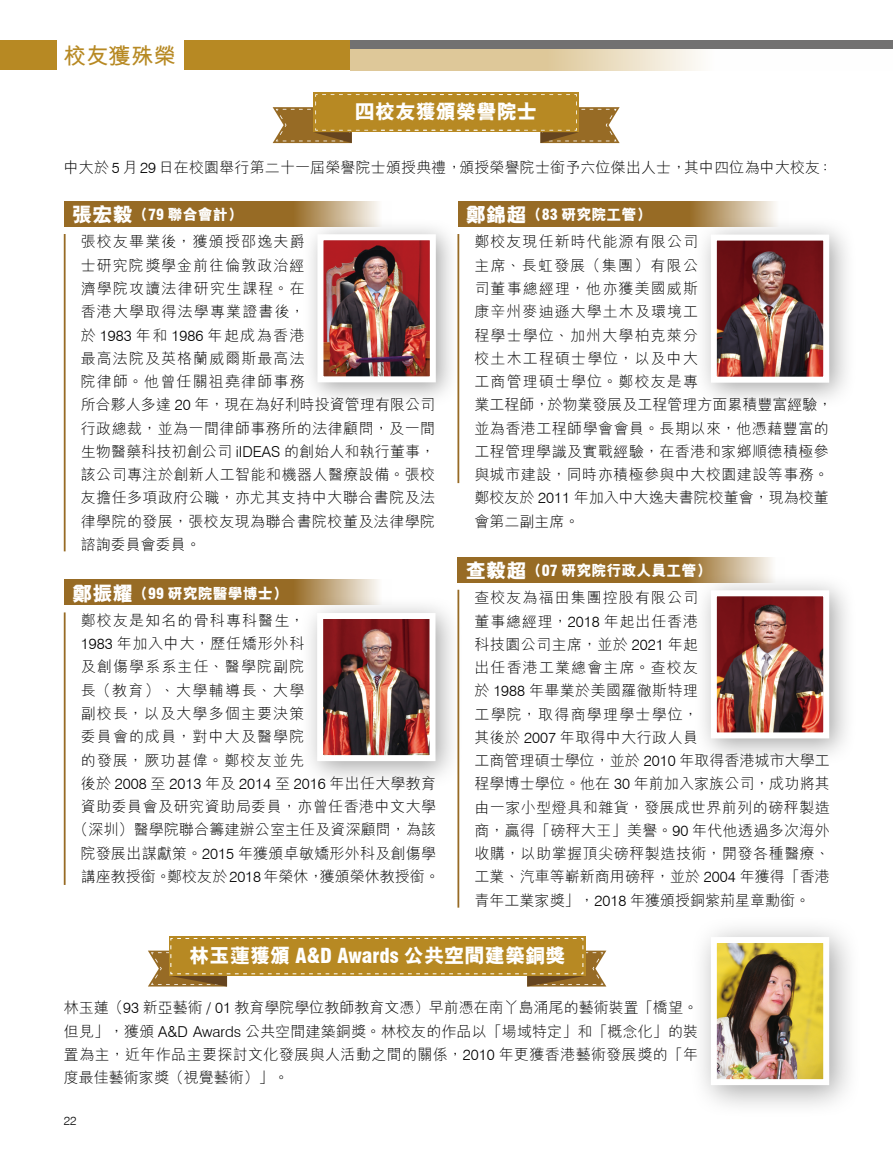
<style>
.page{position:relative;width:893px;height:1170px;background:#fff}
.page>*{position:absolute;margin:0;border:0;box-sizing:border-box;transform-origin:0 0}
.t1{font:700 22.5px "M Hei HK";color:#b78923}
.t2{font:800 20.25px "M Hei HK";color:#fff}
.t3{font:300 15px/23.2px "M Hei HK";letter-spacing:.03em;color:#000}
.t4{font:300 15px/27.3px "M Hei HK";letter-spacing:.07em;color:#000}
.t5{font:300 15px/27.3px "M Hei HK";letter-spacing:.075em;color:#000}
.t6{font:300 15px "M Hei HK";letter-spacing:.01em;color:#000}
.t7{font:300 15px "Swiss 721 BT";color:#000}
.t8{font:300 12px "Swiss 721 BT";color:#000}
.s1{font-family:"Swiss 721 BT"}
.s2{font-weight:800;font-size:20.25px;color:#fff}
.s3{font-weight:800;color:#fff}
.s4{font-family:"Swiss 721 BT";font-weight:900;font-stretch:condensed;color:#fff}
.s5{font-family:"M Hei HK"}
.s6{font-family:"Swiss 721 BT";font-weight:900;font-stretch:condensed}
</style>
<div class="page">
<div style="left:184px;top:41px;width:166px;height:29px;background:#b78923"></div>
<svg style="left:350px;top:49px;width:350px;height:21px;background:#e4d2ad"></svg>
<div style="left:350px;top:41px;width:543px;height:8px;background:#727171"></div>
<div style="left:0;top:41px;width:57px;height:29px;background:#b78923"></div>
<div style="left:314px;top:92px;width:265px;height:40px;background:#b78923"></div>
<svg style="left:273px;top:94px;width:347px;height:49px"></svg>
<div style="left:690px;top:915px;width:172px;height:202px;background:#000;opacity:.35"></div>
<img style="left:718px;top:943px;width:104px;height:134px">
<div style="left:711px;top:936px;width:118px;height:148px;border:6px solid #fff"></div>
<div style="left:169px;top:935px;width:416px;height:40px;background:#b78923"></div>
<svg style="left:148px;top:937px;width:458px;height:49px"></svg>
<svg style="left:64px;top:201px;width:315px;height:26px;background:#a07839"></svg>
<hr style="left:64px;top:234px;width:2px;height:317px;background:#976b25">
<div style="left:301px;top:218px;width:160px;height:189px;background:#000;opacity:.35"></div>
<img style="left:324px;top:241px;width:105px;height:134px">
<div style="left:317px;top:234px;width:119px;height:148px;border:6px solid #fff"></div>
<svg style="left:458px;top:201px;width:318px;height:26px;background:#a07838"></svg>
<hr style="left:457px;top:234px;width:2px;height:249px;background:#976b25">
<div style="left:693px;top:217px;width:164px;height:193px;background:#000;opacity:.35"></div>
<img style="left:718px;top:241px;width:104px;height:134px">
<div style="left:711px;top:234px;width:118px;height:148px;border:6px solid #fff"></div>
<svg style="left:64px;top:579px;width:315px;height:26px;background:#a07838"></svg>
<hr style="left:64px;top:612px;width:2px;height:272px;background:#976b25">
<div style="left:299px;top:595px;width:164px;height:193px;background:#000;opacity:.35"></div>
<img style="left:324px;top:620px;width:104px;height:134px">
<div style="left:317px;top:613px;width:118px;height:148px;border:6px solid #fff"></div>
<svg style="left:458px;top:557px;width:314px;height:25px;background:#9f7737"></svg>
<hr style="left:457px;top:589px;width:2px;height:318px;background:#976b25">
<div style="left:693px;top:572px;width:164px;height:194px;background:#000;opacity:.35"></div>
<img style="left:718px;top:597px;width:104px;height:134px">
<div style="left:711px;top:590px;width:118px;height:148px;border:6px solid #fff"></div>
<h1 class="t1" style="left:64px;top:39px;width:114px">校友獲殊榮</h1>
<h2 class="t2" style="left:355px;top:102px;width:184px">四校友獲頒榮譽院士</h2>
<p class="t6" style="left:64px;top:160px;width:771px">中大於 <span class="s1">5</span> 月 <span class="s1">29</span> 日在校園舉行第二十一屆榮譽院士頒授典禮，頒授榮譽院士銜予六位傑出人士，其中四位為中大校友：</p>
<p class="t5" style="left:81px;top:201px;width:225px;text-indent:-9px"><span class="s2">張宏毅</span><span class="s3">（</span><span class="s4">79</span> <span class="s3">聯合會計）<br></span>張校友畢業後，獲頒授邵逸夫爵</p>
<p class="t3" style="left:81px;top:253px;width:356px">士研究院獎學金前往倫敦政治經<br>濟學院攻讀法律研究生課程。在<br>香港大學取得法學專業證書後，<br>於 <span class="s1">1983</span> 年和 <span class="s1">1986</span> 年起成為香港<br>最高法院及英格蘭威爾斯最高法<br>院律師。他曾任關祖堯律師事務<br>所合夥人多達 <span class="s1">20</span> 年，現在為好利時投資管理有限公司行政總裁，並為一間律師事務所的法律顧問，及一間生物醫藥科技初創公司 <span class="s1">iIDEAS</span> 的創始人和執行董事，該公司專注於創新人工智能和機器人醫療設備。張校友擔任多項政府公職，亦尤其支持中大聯合書院及法律學院的發展，張校友現為聯合書院校董及法律學院諮詢委員會委員。</p>
<p class="t5" style="left:81px;top:579px;width:225px;text-indent:-9px"><span class="s2">鄭振耀</span><span class="s3">（</span><span class="s4">99</span> <span class="s3">研究院醫學博士）</span>鄭校友是知名的骨科專科醫生，</p>
<p class="t3" style="left:81px;top:631px;width:225px;text-align:justify"><span class="s1">1983</span> 年加入中大，歷任矯形外科及創傷學系系主任、醫學院副院長（教育）、大學輔導長、大學副校長，以及大學多個主要決策委員會的成員，對中大及醫學院的發展，厥功甚偉。鄭校友並先</p>
<p class="t7" style="left:81px;top:774px;width:357px"><span class="s5">後於</span> 2008 <span class="s5">至</span> 2013 <span class="s5">年及</span> 2014 <span class="s5">至</span> 2016 <span class="s5">年出任大學教育</span></p>
<p class="t3" style="left:73px;top:794px;width:368px;text-align:center">資助委員會及研究資助局委員，亦曾任香港中文大學（深圳）醫學院聯合籌建辦公室主任及資深顧問，為該院發展出謀獻策。<span class="s1">2015</span> 年獲頒卓敏矯形外科及創傷學講座教授銜。鄭校友於<span class="s1">2018</span>年榮休，獲頒榮休教授銜。</p>
<p class="t4" style="left:474px;top:201px;width:225px;text-indent:-9px"><span class="s2">鄭錦超</span><span class="s3">（</span><span class="s4">83</span> <span class="s3">研究院工管）<br></span>鄭校友現任新時代能源有限公司</p>
<p class="t3" style="left:474px;top:253px;width:360px">主席、長虹發展（集團）有限公<br>司董事總經理，他亦獲美國威斯<br>康辛州麥迪遜大學土木及環境工<br>程學士學位、加州大學柏克萊分<br>校土木工程碩士學位，以及中大<br>工商管理碩士學位。鄭校友是專<br>業工程師，於物業發展及工程管理方面累積豐富經驗，並為香港工程師學會會員。長期以來，他憑藉豐富的工程管理學識及實戰經驗，在香港和家鄉順德積極參與城市建設，同時亦積極參與中大校園建設等事務。鄭校友於 <span class="s1">2011</span> 年加入中大逸夫書院校董會，現為校董會第二副主席。</p>
<p class="t4" style="left:466px;top:556px;width:247px;text-align:center"><span class="s2">查毅超</span><span class="s3">（</span><span class="s4">07</span> <span class="s3">研究院行政人員工管）</span>查校友為福田集團控股有限公司</p>
<p class="t3" style="left:474px;top:609px;width:357px">董事總經理，<span class="s1">2018</span> 年起出任香港<br>科技園公司主席，並於 <span class="s1">2021</span> 年起<br>出任香港工業總會主席。查校友<br>於 <span class="s1">1988</span> 年畢業於美國羅徹斯特理<br>工學院，取得商學理學士學位，<br>其後於 <span class="s1">2007</span> 年取得中大行政人員<br>工商管理碩士學位，並於 <span class="s1">2010</span> 年取得香港城市大學工程學博士學位。他在 <span class="s1">30</span> 年前加入家族公司，成功將其由一家小型燈具和雜貨，發展成世界前列的磅秤製造商，贏得「磅秤大王」美譽。<span class="s1">90</span> 年代他透過多次海外收購，以助掌握頂尖磅秤製造技術，開發各種醫療、工業、汽車等嶄新商用磅秤，並於 <span class="s1">2004</span> 年獲得「香港青年工業家獎」，<span class="s1">2018</span> 年獲頒授銅紫荊星章勳銜。</p>
<h2 class="t2" style="left:189px;top:945px;width:378px">林玉蓮獲頒 <span class="s6">A&amp;D Awards</span> 公共空間建築銅獎</h2>
<p class="t3" style="left:64px;top:995px;width:636px;text-align:justify">林玉蓮（<span class="s1">93</span> 新亞藝術 <span class="s1">/ 01</span> 教育學院學位教師教育文憑）早前憑在南丫島涌尾的藝術裝置「橋望。但見」，獲頒 <span class="s1">A&amp;D Awards</span> 公共空間建築銅獎。林校友的作品以「場域特定」和「概念化」的裝置為主，近年作品主要探討文化發展與人活動之間的關係，<span class="s1">2010</span> 年更獲香港藝術發展獎的「年度最佳藝術家獎（視覺藝術）」。</p>
<p class="t8" style="left:64px;top:1113px;width:14px">22</p>
</div>
